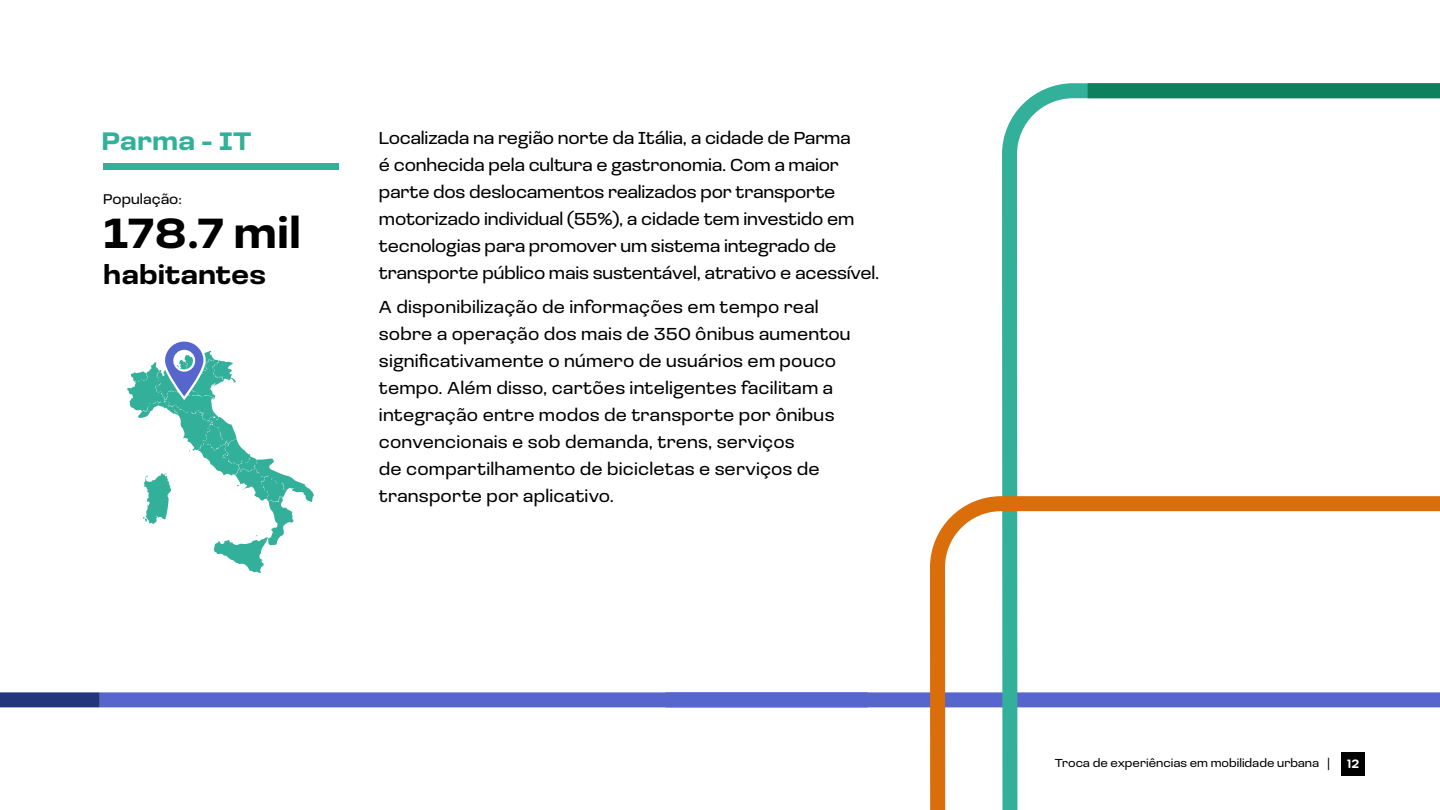
<style>
.page{position:relative;width:1440px;height:810px;background:#fff}
.page>*{position:absolute;margin:0;border:0;box-sizing:border-box;transform-origin:0 0}
.t1{font:700 43.8px "Loos Wide";color:#000}
.t2{font:700 27px "Loos Wide";color:#000}
.t3{font:700 26.25px "Loos Wide";color:#33b099}
.t4{font:18px/27px "Loos Wide";color:#000}
.t5{font:14.62px "Loos Wide";color:#000}
.t6{font:12px "Loos Wide";color:#000}
.t7{font:600 11.7px "Urbane Rounded";color:#fff}
</style>
<div class="page">
<div style="left:100px;top:692px;width:1340px;height:15px;background:#5766cc"></div>
<div style="left:0;top:692px;width:100px;height:15px;background:#21367d"></div>
<svg style="left:922px;top:83px;width:518px;height:727px"></svg>
<div style="left:103px;top:163px;width:235px;height:6px;background:#33b099"></div>
<svg style="left:127px;top:341px;width:187px;height:232px"></svg>
<h3 class="t3" style="left:102px;top:122px;width:151px">Parma - IT</h3>
<p class="t5" style="left:103px;top:189px;width:80px">População:</p>
<h1 class="t1" style="left:103px;top:202px;width:199px">178.7 mil</h1>
<h2 class="t2" style="left:103px;top:255px;width:164px">habitantes</h2>
<p class="t4" style="left:379px;top:123px;width:502px">Localizada na região norte da Itália, a cidade de Parma<br>é conhecida pela cultura e gastronomia. Com a maior parte dos deslocamentos realizados por transporte motorizado individual (55%), a cidade tem investido em tecnologias para promover um sistema integrado de transporte público mais sustentável, atrativo e acessível.</p>
<p class="t4" style="left:379px;top:293px;width:473px">A disponibilização de informações em tempo real sobre a operação dos mais de 350 ônibus aumentou significativamente o número de usuários em pouco tempo. Além disso, cartões inteligentes facilitam a integração entre modos de transporte por ônibus convencionais e sob demanda, trens, serviços<br>de compartilhamento de bicicletas e serviços de transporte por aplicativo.</p>
<p class="t6" style="left:1055px;top:755px;width:277px">Troca de experiências em mobilidade urbana |</p>
<p class="t7" style="left:1347px;top:756px;width:13px">12</p>
</div>
